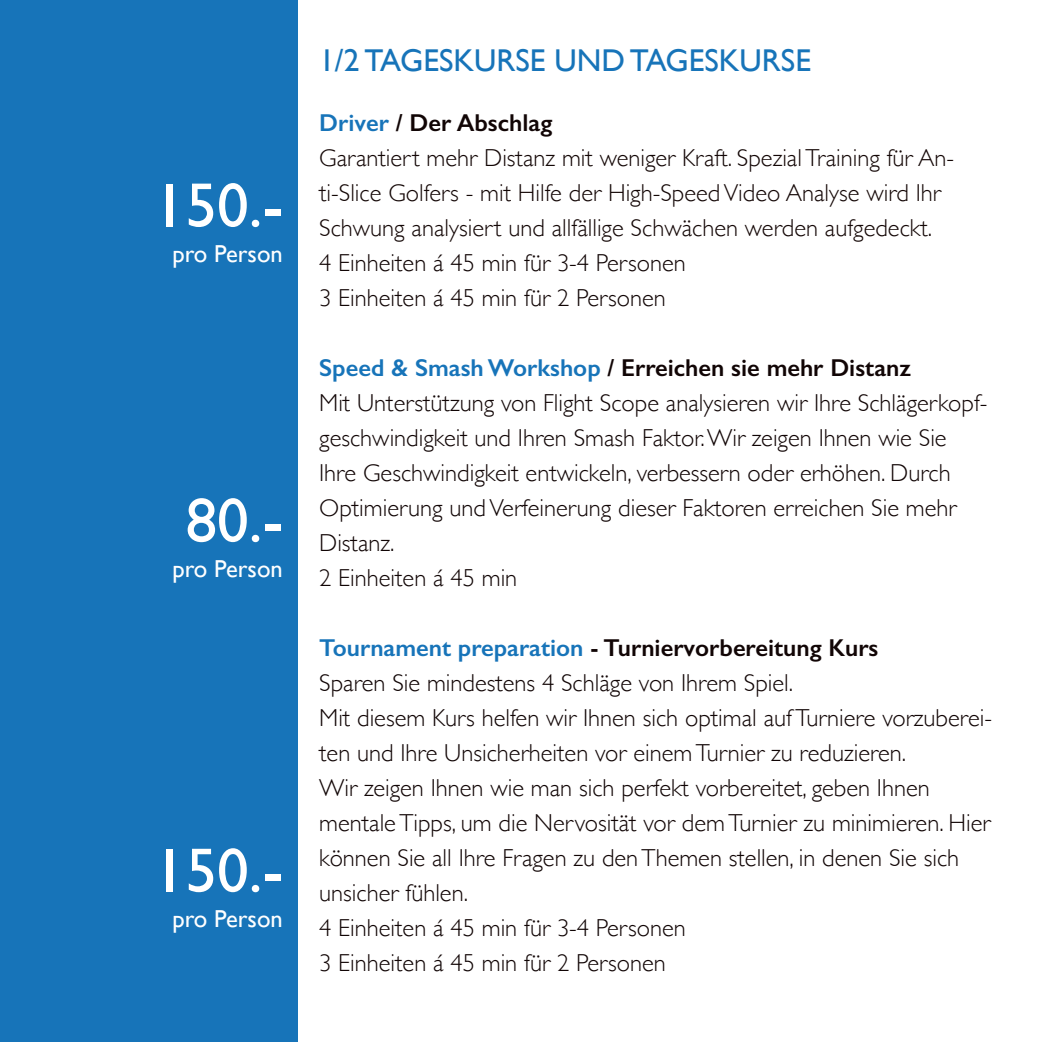
<style>
.page{position:relative;width:1042px;height:1042px;background:#fff}
.page>*{position:absolute;margin:0;border:0;box-sizing:border-box;transform-origin:0 0}
.t1{font:63px "Gill Sans";color:#fff}
.t2{font:31.5px "Gill Sans";color:#1774b9}
.t3{font:300 24.5px/35px "Gill Sans";color:#110505}
.t4{font:300 24.5px/35px "Gill Sans";color:#140706}
.t5{font:24.5px "Gill Sans";color:#fff}
.s1{font-weight:600;color:#1774b9}
.s2{font-weight:600;color:#110505}
.s3{font-weight:600}
</style>
<div class="page">
<div style="left:0;top:0;width:298px;height:1042px;background:#1774b9"></div>
<h1 class="t1" style="left:154px;top:168px;width:130px">150.-</h1>
<p class="t5" style="left:173px;top:239px;width:112px">pro Person</p>
<h1 class="t1" style="left:186px;top:483px;width:99px">80.-</h1>
<p class="t5" style="left:173px;top:554px;width:112px">pro Person</p>
<h1 class="t1" style="left:154px;top:833px;width:130px">150.-</h1>
<p class="t5" style="left:173px;top:904px;width:112px">pro Person</p>
<p class="t2" style="left:319px;top:42px;width:493px">1/2 TAGESKURSE UND TAGESKURSE</p>
<p class="t4" style="left:319px;top:104px;width:636px"><span class="s1">Driver</span> <span class="s2">/ Der Abschlag<br></span>Garantiert mehr Distanz mit weniger Kraft. Spezial Training für An&shy;ti-Slice Golfers - mit Hilfe der High-Speed Video Analyse wird Ihr Schwung analysiert und allfällige Schwächen werden aufgedeckt.</p>
<p class="t3" style="left:319px;top:244px;width:368px">4 Einheiten á 45 min für 3-4 Personen<br>3 Einheiten á 45 min für 2 Personen</p>
<p class="t3" style="left:319px;top:349px;width:670px"><span class="s1">Speed &amp; Smash Workshop</span> <span class="s3">/ Erreichen sie mehr Distanz<br></span>Mit Unterstützung von Flight Scope analysieren wir Ihre Schlägerkopf&shy;geschwindigkeit und Ihren Smash Faktor. Wir zeigen Ihnen wie Sie Ihre Geschwindigkeit entwickeln, verbessern oder erhöhen. Durch Optimierung und Verfeinerung dieser Faktoren erreichen Sie mehr Distanz.<br>2 Einheiten á 45 min</p>
<p class="t3" style="left:319px;top:629px;width:674px"><span class="s1">Tournament preparation</span> <span class="s3">- Turniervorbereitung Kurs<br></span>Sparen Sie mindestens 4 Schläge von Ihrem Spiel.<br>Mit diesem Kurs helfen wir Ihnen sich optimal auf Turniere vorzuberei&shy;ten und Ihre Unsicherheiten vor einem Turnier zu reduzieren.<br>Wir zeigen Ihnen wie man sich perfekt vorbereitet, geben Ihnen mentale Tipps, um die Nervosität vor dem Turnier zu minimieren. Hier können Sie all Ihre Fragen zu den Themen stellen, in denen Sie sich unsicher fühlen.<br>4 Einheiten á 45 min für 3-4 Personen<br>3 Einheiten á 45 min für 2 Personen</p>
</div>
